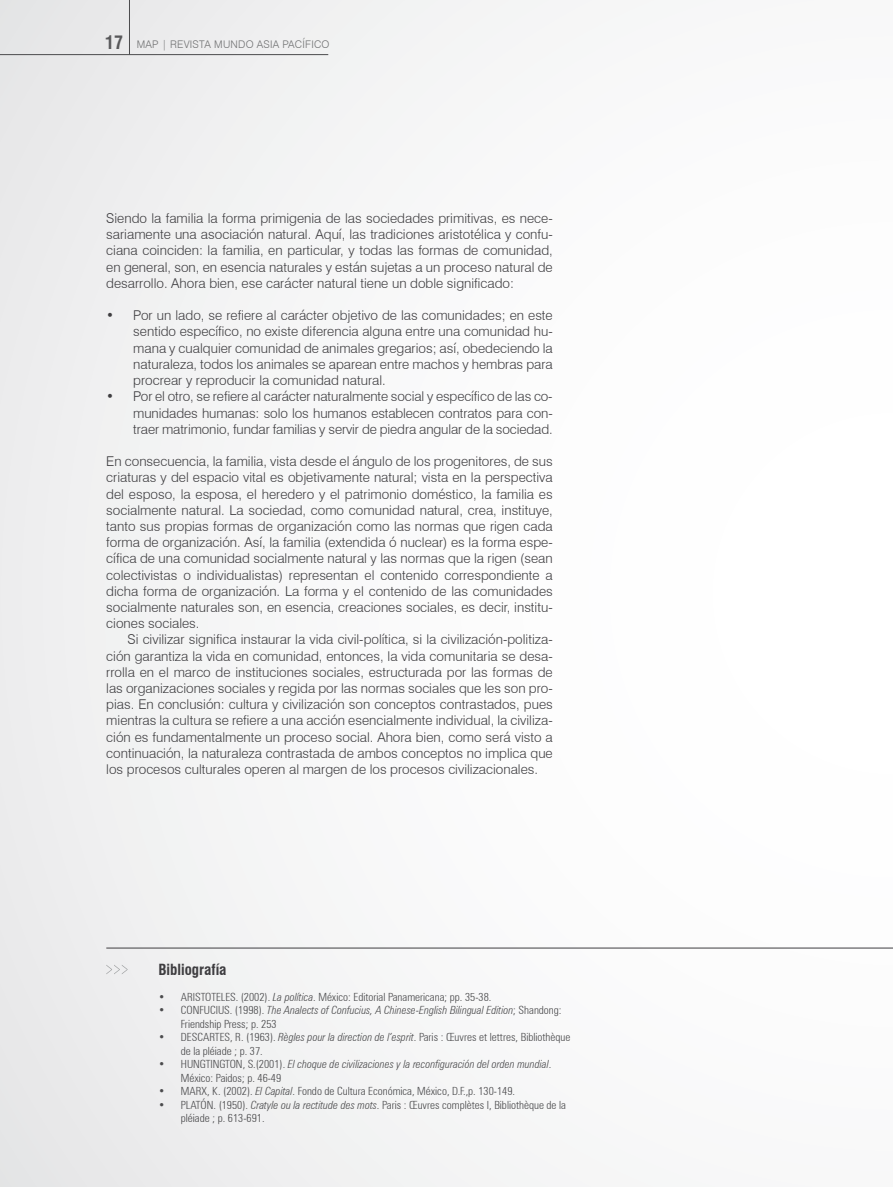
<style>
.page{position:relative;width:893px;height:1187px;background:#fff}
.page>*{position:absolute;margin:0;border:0;box-sizing:border-box;transform-origin:0 0}
.t1{font:700 condensed 15px "Swiss 721 BT";color:#3e3d40}
.t2{font:300 13.5px/16.2px "Swiss 721 BT";color:#3e3d40;text-align:justify}
.t3{font:300 condensed 11.25px/13.5px "Zurich BT";color:#4b4b4d}
.t4{font:italic 300 condensed 11.25px/13.5px "Zurich BT";color:#4b4b4d}
.t5{font:300 10.5px "Swiss 721 BT";letter-spacing:.02em;color:#707172}
.s1{font-weight:700;font-stretch:condensed;font-size:18px;color:#58585a}
.s2{font-style:italic}
.s3{font-style:normal}
</style>
<div class="page">
<div style="left:0;top:0;width:893px;height:1186px;background:linear-gradient(to right,#ededee,#fff)"></div>
<hr style="left:0;top:54px;width:328px;height:1px;background:#4b4b4d">
<hr style="left:129px;top:0;width:1px;height:55px;background:#4b4b4d">
<svg style="left:106px;top:964px;width:22px;height:10px"></svg>
<hr style="left:106px;top:947px;width:787px;height:1px;background:#3e3d40">
<p class="t5" style="left:105px;top:38px;width:226px"><span class="s1">17</span> MAP | REVISTA MUNDO ASIA PACÍFICO</p>
<p class="t2" style="left:106px;top:210px;width:448px">Siendo la familia la forma primigenia de las sociedades primitivas, es nece&shy;sariamente una asociación natural. Aquí, las tradiciones aristotélica y confu&shy;ciana coinciden: la familia, en particular, y todas las formas de comunidad, en general, son, en esencia naturales y están sujetas a un proceso natural de desarrollo. Ahora bien, ese carácter natural tiene un doble significado:</p>
<p class="t2" style="left:133px;top:307px;width:421px;text-indent:-27px">• Por un lado, se refiere al carácter objetivo de las comunidades; en este sentido específico, no existe diferencia alguna entre una comunidad hu&shy;mana y cualquier comunidad de animales gregarios; así, obedeciendo la naturaleza, todos los animales se aparean entre machos y hembras para procrear y reproducir la comunidad natural.</p>
<p class="t2" style="left:133px;top:388px;width:421px;text-indent:-27px">• Por el otro, se refiere al carácter naturalmente social y específico de las co&shy;munidades humanas: solo los humanos establecen contratos para con&shy;traer matrimonio, fundar familias y servir de piedra angular de la sociedad.</p>
<p class="t2" style="left:106px;top:453px;width:448px">En consecuencia, la familia, vista desde el ángulo de los progenitores, de sus criaturas y del espacio vital es objetivamente natural; vista en la perspectiva del esposo, la esposa, el heredero y el patrimonio doméstico, la familia es socialmente natural. La sociedad, como comunidad natural, crea, instituye, tanto sus propias formas de organización como las normas que rigen cada forma de organización. Así, la familia (extendida ó nuclear) es la forma espe&shy;cífica de una comunidad socialmente natural y las normas que la rigen (sean colectivistas o individualistas) representan el contenido correspondiente a dicha forma de organización. La forma y el contenido de las comunidades socialmente naturales son, en esencia, creaciones sociales, es decir, institu&shy;ciones sociales.</p>
<p class="t2" style="left:106px;top:631px;width:448px;text-indent:21px">Si civilizar significa instaurar la vida civil-política, si la civilización-politiza&shy;ción garantiza la vida en comunidad, entonces, la vida comunitaria se desa&shy;rrolla en el marco de instituciones sociales, estructurada por las formas de las organizaciones sociales y regida por las normas sociales que les son pro&shy;pias. En conclusión: cultura y civilización son conceptos contrastados, pues mientras la cultura se refiere a una acción esencialmente individual, la civiliza&shy;ción es fundamentalmente un proceso social. Ahora bien, como será visto a continuación, la naturaleza contrastada de ambos conceptos no implica que los procesos culturales operen al margen de los procesos civilizacionales.</p>
<p class="t1" style="left:158px;top:960px;width:70px">Bibliografía</p>
<p class="t3" style="left:158px;top:989px;width:334px">• ARISTOTELES. (2002). <span class="s2">La política</span>. México: Editorial Panamericana; pp. 35-38.</p>
<p class="t4" style="left:181px;top:1003px;width:382px;text-indent:-22px"><span class="s3">• CONFUCIUS. (1998).</span> The Analects of Confucius, A Chinese-English Bilingual Edition<span class="s3">; Shandong:<br>Friendship Press; p. 253</span></p>
<p class="t3" style="left:181px;top:1030px;width:391px;text-indent:-22px">• DESCARTES, R. (1963). <span class="s2">Règles pour la direction de l’esprit</span>. Paris : Œuvres et lettres, Bibliothèque de la pléiade ; p. 37.</p>
<p class="t4" style="left:181px;top:1057px;width:372px;text-indent:-22px"><span class="s3">• HUNGTINGTON, S.(2001).</span> El choque de civilizaciones y la reconfiguración del orden mundial<span class="s3">.<br>México: Paidos; p. 46-49</span></p>
<p class="t3" style="left:158px;top:1084px;width:358px">• MARX, K. (2002). <span class="s2">El Capital</span>. Fondo de Cultura Económica, México, D.F.,p. 130-149.</p>
<p class="t3" style="left:181px;top:1097px;width:387px;text-indent:-22px">• PLATÓN. (1950). <span class="s2">Cratyle ou la rectitude des mots</span>. Paris : Œuvres complètes I, Bibliothèque de la pléiade ; p. 613-691.</p>
</div>
